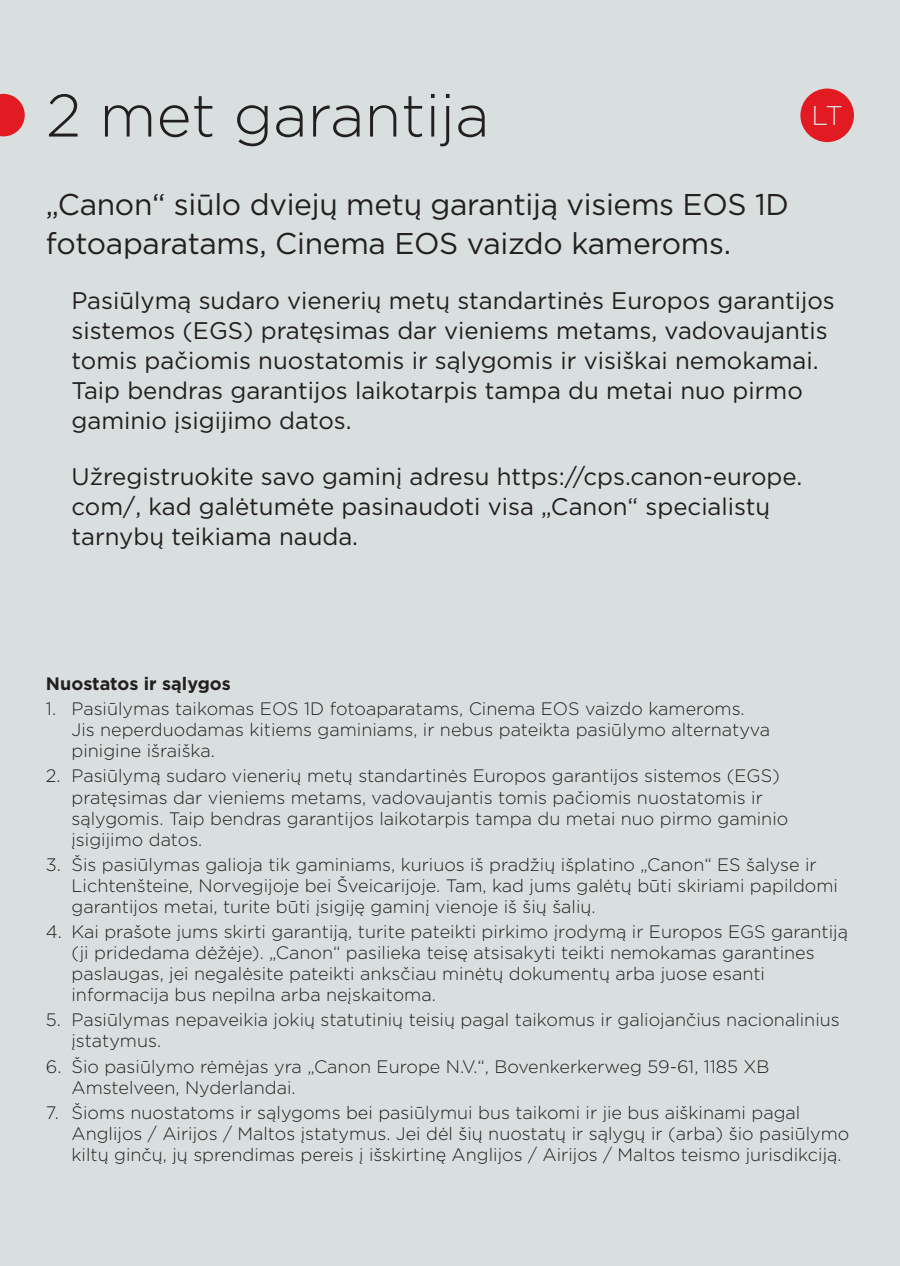
<style>
.page{position:relative;width:900px;height:1266px;background:#d9dfdf}
.page>*{position:absolute;margin:0;border:0;box-sizing:border-box;transform-origin:0 0}
.t1{font:300 60px "Gotham";color:#231f20}
.t2{font:30px/39px "Gotham";letter-spacing:-.01em;color:#231f20}
.t3{font:300 27.3px "Gotham";color:#d9dfdf}
.t4{font:24px/30px "Gotham";color:#231f20}
.t5{font:300 18px/21px "Gotham";color:#231f20}
.t6{font:700 18px "Gotham";color:#231f20}
</style>
<div class="page">
<svg style="left:0;top:94px;width:25px;height:42px"></svg>
<div style="left:800px;top:89px;width:54px;height:53px;background:#e21a21;border-radius:50%"></div>
<h1 class="t1" style="left:46px;top:77px;width:445px">2 met garantija</h1>
<h3 class="t3" style="left:811px;top:98px;width:33px">LT</h3>
<h2 class="t2" style="left:46px;top:184px;width:744px">„Canon“ siūlo dviejų metų garantiją visiems EOS 1D fotoaparatams, Cinema EOS vaizdo kameroms.</h2>
<p class="t4" style="left:72px;top:285px;width:765px">Pasiūlymą sudaro vienerių metų standartinės Europos garantijos sistemos (EGS) pratęsimas dar vieniems metams, vadovaujantis tomis pačiomis nuostatomis ir sąlygomis ir visiškai nemokamai.<br>Taip bendras garantijos laikotarpis tampa du metai nuo pirmo gaminio įsigijimo datos.</p>
<h3 class="t4" style="left:72px;top:461px;width:732px">Užregistruokite savo gaminį adresu https://cps.canon-europe. com/, kad galėtumėte pasinaudoti visa „Canon“ specialistų tarnybų teikiama nauda.</h3>
<p class="t6" style="left:46px;top:671px;width:186px">Nuostatos ir sąlygos</p>
<p class="t5" style="left:71px;top:698px;width:700px;text-indent:-26px">1. Pasiūlymas taikomas EOS 1D fotoaparatams, Cinema EOS vaizdo kameroms.<br>Jis neperduodamas kitiems gaminiams, ir nebus pateikta pasiūlymo alternatyva pinigine išraiška.</p>
<p class="t5" style="left:71px;top:765px;width:718px;text-indent:-26px">2. Pasiūlymą sudaro vienerių metų standartinės Europos garantijos sistemos (EGS) pratęsimas dar vieniems metams, vadovaujantis tomis pačiomis nuostatomis ir sąlygomis. Taip bendras garantijos laikotarpis tampa du metai nuo pirmo gaminio įsigijimo datos.</p>
<p class="t5" style="left:71px;top:853px;width:768px;text-indent:-26px">3. Šis pasiūlymas galioja tik gaminiams, kuriuos iš pradžių išplatino „Canon“ ES šalyse ir<br>Lichtenšteine, Norvegijoje bei Šveicarijoje. Tam, kad jums galėtų būti skiriami papildomi garantijos metai, turite būti įsigiję gaminį vienoje iš šių šalių.</p>
<p class="t5" style="left:71px;top:920px;width:778px;text-indent:-26px">4. Kai prašote jums skirti garantiją, turite pateikti pirkimo įrodymą ir Europos EGS garantiją (ji pridedama dėžėje). „Canon“ pasilieka teisę atsisakyti teikti nemokamas garantines paslaugas, jei negalėsite pateikti anksčiau minėtų dokumentų arba juose esanti informacija bus nepilna arba neįskaitoma.</p>
<p class="t5" style="left:71px;top:1009px;width:770px;text-indent:-26px">5. Pasiūlymas nepaveikia jokių statutinių teisių pagal taikomus ir galiojančius nacionalinius įstatymus.</p>
<p class="t5" style="left:71px;top:1055px;width:699px;text-indent:-26px">6. Šio pasiūlymo rėmėjas yra „Canon Europe N.V.“, Bovenkerkerweg 59-61, 1185 XB<br>Amstelveen, Nyderlandai.</p>
<p class="t5" style="left:71px;top:1101px;width:779px;text-indent:-26px">7. Šioms nuostatoms ir sąlygoms bei pasiūlymui bus taikomi ir jie bus aiškinami pagal<br>Anglijos / Airijos / Maltos įstatymus. Jei dėl šių nuostatų ir sąlygų ir (arba) šio pasiūlymo kiltų ginčų, jų sprendimas pereis į išskirtinę Anglijos / Airijos / Maltos teismo jurisdikciją.</p>
</div>
